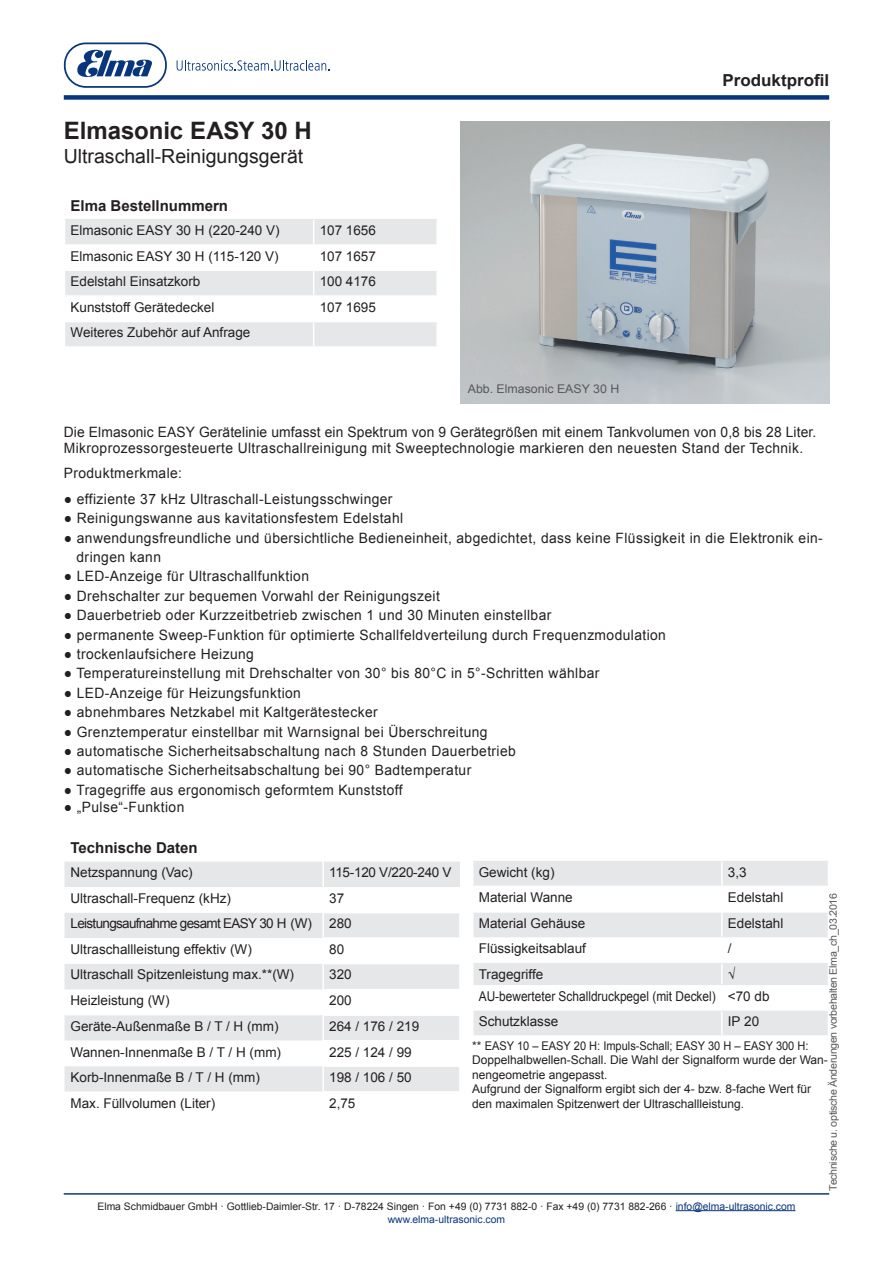
<style>
.page{position:relative;width:893px;height:1263px;background:#fff}
.page>*{position:absolute;margin:0;border:0;box-sizing:border-box;transform-origin:0 0}
.t1{font:700 24px "Arial";color:#231f20}
.t2{font:19.5px "Arial";color:#231f20}
.t3{font:700 16.5px "Arial";color:#231f20}
.t4{font:700 15px "Arial";color:#231f20}
.t5{font:14.25px/16.5px "Arial";letter-spacing:.03em;color:#231f20}
.t6{font:14.25px "Arial";letter-spacing:.03em;color:#231f20;scale:.96 1}
.t7{font:13.5px "Arial";color:#231f20}
.t8{font:13.5px "Arial";color:#231f20;scale:.88 1}
.t9{font:13.5px "Arial";letter-spacing:-.05em;color:#231f20}
.t10{font:13.5px "Arial";letter-spacing:-.02em;color:#231f20}
.t11{font:12px/14.4px "Arial";color:#231f20}
.t12{font:12px "Arial";color:#57585a}
.t13{font:10.35px/13.5px "Arial";color:#231f20;text-align:center}
.t14{font:10.35px "Arial";letter-spacing:-.03em;color:#57585a}
.s1{color:#08357c}
</style>
<div class="page">
<hr style="left:676px;top:1210px;width:119px;height:1px;background:#08357c">
<div style="left:64px;top:95px;width:765px;height:5px;background:#08367c"></div>
<svg style="left:64px;top:43px;width:103px;height:45px"></svg>
<svg style="left:177px;top:60px;width:153px;height:11px"></svg>
<img style="left:461px;top:122px;width:368px;height:282px">
<svg style="left:65px;top:219px;width:372px;height:127px;fill:#e6e7e9"></svg>
<hr style="left:65px;top:244px;width:249px;height:2px;background:#fff">
<hr style="left:314px;top:244px;width:122px;height:2px;background:#fff">
<hr style="left:65px;top:270px;width:248px;height:1px;background:#fff">
<hr style="left:314px;top:270px;width:122px;height:1px;background:#fff">
<hr style="left:436px;top:220px;width:2px;height:25px;background:#fff">
<hr style="left:436px;top:245px;width:2px;height:25px;background:#fff">
<hr style="left:436px;top:270px;width:2px;height:26px;background:#fff">
<hr style="left:436px;top:296px;width:2px;height:26px;background:#fff">
<hr style="left:436px;top:322px;width:2px;height:24px;background:#fff">
<hr style="left:65px;top:295px;width:249px;height:2px;background:#fff">
<hr style="left:314px;top:295px;width:122px;height:2px;background:#fff">
<hr style="left:65px;top:321px;width:249px;height:1px;background:#fff">
<hr style="left:314px;top:321px;width:122px;height:1px;background:#fff">
<svg style="left:313px;top:220px;width:1px;height:126px"></svg>
<hr style="left:64px;top:1193px;width:765px;height:1px;background:#08367c">
<div style="left:65px;top:862px;width:395px;height:230px;background:#e6e7e9"></div>
<svg style="left:65px;top:887px;width:395px;height:179px"></svg>
<hr style="left:322px;top:861px;width:2px;height:26px;background:#fff">
<hr style="left:322px;top:887px;width:2px;height:25px;background:#fff">
<hr style="left:322px;top:939px;width:2px;height:24px;background:#fff">
<hr style="left:322px;top:912px;width:139px;height:1px;background:#fff">
<hr style="left:322px;top:913px;width:2px;height:24px;background:#fff">
<hr style="left:459px;top:913px;width:2px;height:24px;background:#fff">
<hr style="left:322px;top:937px;width:139px;height:2px;background:#fff">
<hr style="left:322px;top:963px;width:139px;height:1px;background:#fff">
<hr style="left:322px;top:964px;width:2px;height:25px;background:#fff">
<hr style="left:459px;top:964px;width:2px;height:25px;background:#fff">
<hr style="left:322px;top:989px;width:139px;height:1px;background:#fff">
<hr style="left:322px;top:990px;width:2px;height:24px;background:#fff">
<hr style="left:459px;top:990px;width:2px;height:24px;background:#fff">
<hr style="left:322px;top:1014px;width:139px;height:2px;background:#fff">
<hr style="left:322px;top:1016px;width:2px;height:24px;background:#fff">
<hr style="left:459px;top:1016px;width:2px;height:24px;background:#fff">
<hr style="left:322px;top:1040px;width:139px;height:1px;background:#fff">
<hr style="left:322px;top:1041px;width:2px;height:24px;background:#fff">
<hr style="left:459px;top:1041px;width:2px;height:24px;background:#fff">
<hr style="left:322px;top:1065px;width:139px;height:2px;background:#fff">
<hr style="left:322px;top:1067px;width:2px;height:25px;background:#fff">
<hr style="left:459px;top:1067px;width:2px;height:25px;background:#fff">
<hr style="left:324px;top:1091px;width:135px;height:1px;background:#fff">
<svg style="left:473px;top:861px;width:355px;height:174px;fill:#e6e7e9"></svg>
<hr style="left:721px;top:913px;width:2px;height:24px;background:#fff">
<hr style="left:473px;top:886px;width:249px;height:1px;background:#fff">
<hr style="left:721px;top:887px;width:2px;height:24px;background:#fff">
<hr style="left:473px;top:911px;width:249px;height:2px;background:#fff">
<hr style="left:722px;top:911px;width:106px;height:2px;background:#fff">
<hr style="left:721px;top:861px;width:2px;height:25px;background:#fff">
<hr style="left:722px;top:886px;width:107px;height:1px;background:#fff">
<hr style="left:721px;top:938px;width:2px;height:24px;background:#fff">
<hr style="left:721px;top:964px;width:2px;height:20px;background:#fff">
<hr style="left:721px;top:986px;width:2px;height:24px;background:#fff">
<hr style="left:721px;top:1011px;width:2px;height:24px;background:#fff">
<p class="t1" style="left:64px;top:115px;width:250px">Elmasonic EASY 30 H</p>
<p class="t2" style="left:64px;top:143px;width:241px">Ultraschall-Reinigungsgerät</p>
<p class="t4" style="left:71px;top:196px;width:159px">Elma Bestellnummern</p>
<p class="t7" style="left:71px;top:222px;width:211px">Elmasonic EASY 30 H (220-240 V)</p>
<p class="t7" style="left:320px;top:222px;width:58px">107 1656</p>
<p class="t7" style="left:71px;top:247px;width:210px">Elmasonic EASY 30 H (115-120 V)</p>
<p class="t7" style="left:320px;top:247px;width:58px">107 1657</p>
<p class="t7" style="left:71px;top:273px;width:131px">Edelstahl Einsatzkorb</p>
<p class="t7" style="left:320px;top:273px;width:58px">100 4176</p>
<p class="t7" style="left:71px;top:298px;width:145px">Kunststoff Gerätedeckel</p>
<p class="t7" style="left:320px;top:298px;width:58px">107 1695</p>
<p class="t7" style="left:71px;top:324px;width:181px">Weiteres Zubehör auf Anfrage</p>
<p class="t3" style="left:722px;top:70px;width:108px">Produktprofil</p>
<p class="t12" style="left:468px;top:380px;width:153px">Abb. Elmasonic EASY 30 H</p>
<p class="t5" style="left:64px;top:424px;width:754px">Die Elmasonic EASY Gerätelinie umfasst ein Spektrum von 9 Gerätegrößen mit einem Tankvolumen von 0,8 bis 28 Liter.<br>Mikroprozessorgesteuerte Ultraschallreinigung mit Sweeptechnologie markieren den neuesten Stand der Technik.</p>
<p class="t5" style="left:64px;top:465px;width:120px">Produktmerkmale:</p>
<p class="t5" style="left:64px;top:491px;width:330px">● effiziente 37 kHz Ultraschall-Leistungsschwinger</p>
<p class="t5" style="left:64px;top:510px;width:341px">● Reinigungswanne aus kavitationsfestem Edelstahl</p>
<p class="t5" style="left:64px;top:530px;width:761px">● anwendungsfreundliche und übersichtliche Bedieneinheit, abgedichtet, dass keine Flüssigkeit in die Elektronik ein-</p>
<p class="t5" style="left:77px;top:549px;width:86px">dringen kann</p>
<p class="t5" style="left:64px;top:568px;width:247px">● LED-Anzeige für Ultraschallfunktion</p>
<p class="t5" style="left:64px;top:588px;width:378px">● Drehschalter zur bequemen Vorwahl der Reinigungszeit</p>
<p class="t5" style="left:64px;top:607px;width:489px">● Dauerbetrieb oder Kurzzeitbetrieb zwischen 1 und 30 Minuten einstellbar</p>
<p class="t5" style="left:64px;top:626px;width:604px">● permanente Sweep-Funktion für optimierte Schallfeldverteilung durch Frequenzmodulation</p>
<p class="t5" style="left:64px;top:646px;width:192px">● trockenlaufsichere Heizung</p>
<p class="t5" style="left:64px;top:665px;width:537px">● Temperatureinstellung mit Drehschalter von 30° bis 80°C in 5°-Schritten wählbar</p>
<p class="t5" style="left:64px;top:685px;width:239px">● LED-Anzeige für Heizungsfunktion</p>
<p class="t5" style="left:64px;top:704px;width:315px">● abnehmbares Netzkabel mit Kaltgerätestecker</p>
<p class="t5" style="left:64px;top:723px;width:425px">● Grenztemperatur einstellbar mit Warnsignal bei Überschreitung</p>
<p class="t5" style="left:64px;top:743px;width:454px">● automatische Sicherheitsabschaltung nach 8 Stunden Dauerbetrieb</p>
<p class="t5" style="left:64px;top:762px;width:409px">● automatische Sicherheitsabschaltung bei 90° Badtemperatur</p>
<p class="t6" style="left:64px;top:780px;width:354px">● Tragegriffe aus ergonomisch geformtem Kunststoff</p>
<p class="t5" style="left:64px;top:799px;width:122px">● „Pulse“-Funktion</p>
<p class="t4" style="left:71px;top:838px;width:129px">Technische Daten</p>
<p class="t7" style="left:71px;top:864px;width:124px">Netzspannung (Vac)</p>
<p class="t10" style="left:329px;top:864px;width:124px">115-120 V/220-240 V</p>
<p class="t7" style="left:71px;top:889px;width:162px">Ultraschall-Frequenz (kHz)</p>
<p class="t7" style="left:329px;top:889px;width:17px">37</p>
<p class="t9" style="left:71px;top:915px;width:243px">Leistungsaufnahme gesamt EASY 30 H (W)</p>
<p class="t7" style="left:329px;top:915px;width:24px">280</p>
<p class="t7" style="left:71px;top:940px;width:183px">Ultraschallleistung effektiv (W)</p>
<p class="t7" style="left:329px;top:940px;width:17px">80</p>
<p class="t7" style="left:71px;top:966px;width:225px">Ultraschall Spitzenleistung max.**(W)</p>
<p class="t7" style="left:329px;top:966px;width:24px">320</p>
<p class="t7" style="left:71px;top:992px;width:101px">Heizleistung (W)</p>
<p class="t7" style="left:329px;top:992px;width:24px">200</p>
<p class="t7" style="left:71px;top:1017px;width:210px">Geräte-Außenmaße B / T / H (mm)</p>
<p class="t7" style="left:329px;top:1017px;width:92px">264 / 176 / 219</p>
<p class="t7" style="left:71px;top:1043px;width:212px">Wannen-Innenmaße B / T / H (mm)</p>
<p class="t7" style="left:329px;top:1043px;width:84px">225 / 124 / 99</p>
<p class="t7" style="left:71px;top:1068px;width:191px">Korb-Innenmaße B / T / H (mm)</p>
<p class="t7" style="left:329px;top:1068px;width:84px">198 / 106 / 50</p>
<p class="t7" style="left:71px;top:1094px;width:146px">Max. Füllvolumen (Liter)</p>
<p class="t7" style="left:329px;top:1094px;width:28px">2,75</p>
<p class="t7" style="left:479px;top:863px;width:77px">Gewicht (kg)</p>
<p class="t7" style="left:728px;top:863px;width:20px">3,3</p>
<p class="t7" style="left:479px;top:889px;width:96px">Material Wanne</p>
<p class="t7" style="left:728px;top:889px;width:57px">Edelstahl</p>
<p class="t7" style="left:479px;top:914px;width:108px">Material Gehäuse</p>
<p class="t7" style="left:728px;top:914px;width:57px">Edelstahl</p>
<p class="t7" style="left:479px;top:940px;width:109px">Flüssigkeitsablauf</p>
<p class="t7" style="left:728px;top:940px;width:5px">/</p>
<p class="t7" style="left:479px;top:965px;width:66px">Tragegriffe</p>
<p class="t7" style="left:728px;top:965px;width:9px">√</p>
<p class="t8" style="left:479px;top:987px;width:271px">AU-bewerteter Schalldruckpegel (mit Deckel)</p>
<p class="t7" style="left:728px;top:987px;width:43px">&lt;70 db</p>
<p class="t7" style="left:479px;top:1013px;width:81px">Schutzklasse</p>
<p class="t7" style="left:728px;top:1013px;width:33px">IP 20</p>
<p class="t11" style="left:472px;top:1039px;width:357px">** EASY 10 – EASY 20 H: Impuls-Schall; EASY 30 H – EASY 300 H:<br>Doppelhalbwellen-Schall. Die Wahl der Signalform wurde der Wan&shy;nengeometrie angepasst.</p>
<p class="t11" style="left:472px;top:1082px;width:341px">Aufgrund der Signalform ergibt sich der 4- bzw. 8-fache Wert für den maximalen Spitzenwert der Ultraschallleistung.</p>
<p class="t14" style="left:826px;top:1191px;width:299px;rotate:-90deg">Technische u. optische Änderungen vorbehalten Elma_ch_03.2016</p>
<p class="t13" style="left:97px;top:1199px;width:699px">Elma Schmidbauer GmbH · Gottlieb-Daimler-Str. 17 · D-78224 Singen · Fon +49 (0) 7731 882-0 · Fax +49 (0) 7731 882-266 · <span class="s1">info@elma-ultrasonic.com www.elma-ultrasonic.com</span></p>
</div>
